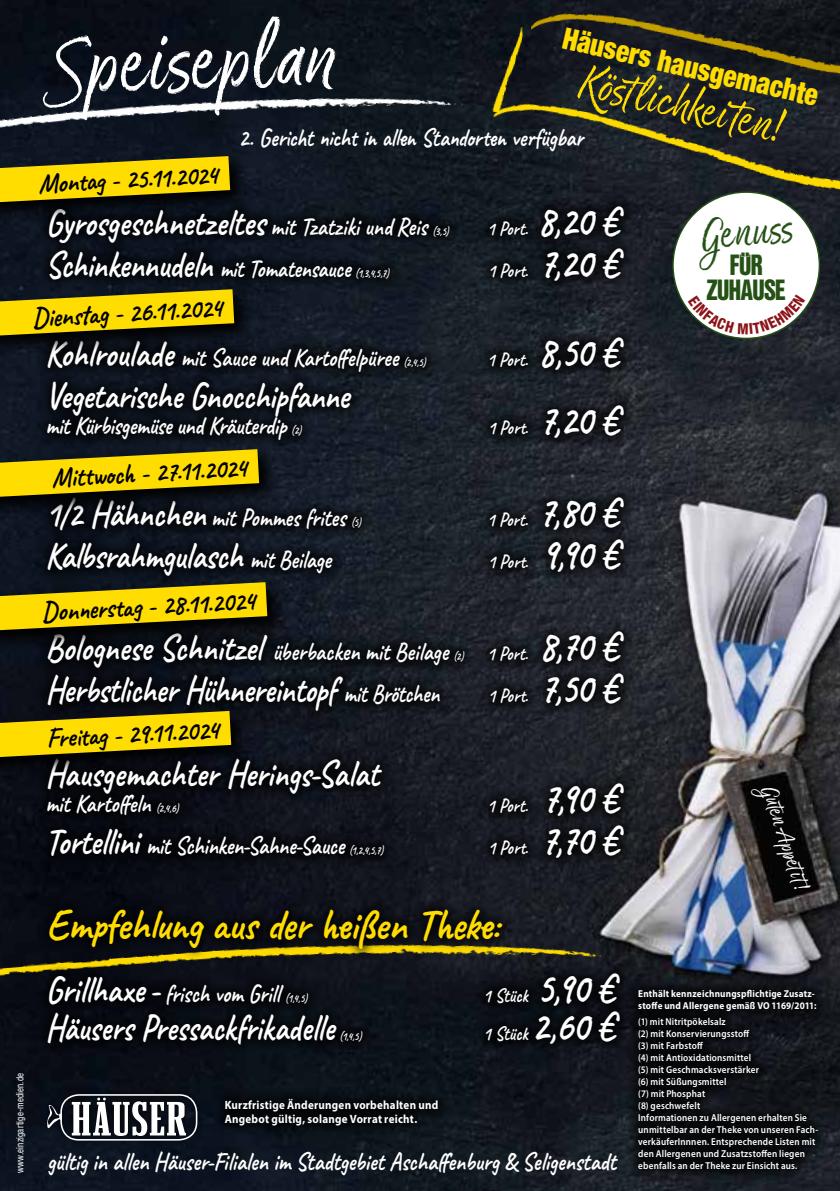
<style>
.page{position:relative;width:840px;height:1191px;background:#fff}
.page>*{position:absolute;margin:0;border:0;box-sizing:border-box;transform-origin:0 0}
.t1{font:101.6px "Good Karma";color:#fff;scale:.9 1}
.t2{font:54px "Good Karma";color:#fd0;scale:.9 1}
.t3{font:49.6px "Good Karma";color:#255116;scale:.92 1}
.t4{font:700 44px "Caveat";letter-spacing:-.015em;color:#fd0;scale:.92 1}
.t5{font:700 38px "Caveat";letter-spacing:-.005em;color:#fff;scale:.85 1}
.t6{font:700 38px "Caveat";letter-spacing:-.005em;color:#fff;scale:.83 1}
.t7{font:30.6px/25.4px "Sans Cd Poster Black";color:#255116;text-align:center;scale:.92 1}
.t8{font:900 condensed 30px "Helvetica Neue";color:#fd0;scale:.9 1}
.t9{font:700 28px "Caveat";color:#000;scale:.92 1}
.t10{font:700 26px "Caveat";letter-spacing:-.005em;color:#fff;scale:.85 1}
.t11{font:700 26px "Caveat";letter-spacing:-.005em;color:#fff;scale:.84 1}
.t12{font:26px "Good Karma";color:#fff;scale:.92 1}
.t13{font:700 20px "Caveat";letter-spacing:-.005em;color:#fff;scale:.85 1}
.t14{font:700 12px/14px "Myriad Pro";letter-spacing:.02em;color:#fff;scale:.92 1}
.t15{font:700 12px "Caveat";color:#fff;scale:.85 1}
.t16{font:600 10px/12px "Myriad Pro";letter-spacing:.02em;color:#fff;scale:.92 1}
.t17{font:700 10px/12px "Myriad Pro";letter-spacing:.02em;color:#fff;scale:.92 1}
.t18{font:condensed 10px "Helvetica Neue";letter-spacing:.015em;color:#fff;scale:.9 1}
.s1{font-family:"S Von Good Karma"}
.s2{font-size:26px}
.s3{font-size:12px}
.s4{font-size:44px}
.s5{font-size:38px}
.s6{font-size:20px}
</style>
<div class="page">
<img style="left:0;top:0;width:839px;height:1191px">
<div style="left:212px;top:1085px;width:238px;height:53px;background:#000;opacity:.75"></div>
<img style="left:0;top:76px;width:469px;height:76px">
<img style="left:465px;top:78px;width:374px;height:144px">
<img style="left:506px;top:0;width:333px;height:110px">
<img style="left:484px;top:25px;width:42px;height:89px">
<div style="left:625px;top:977px;width:204px;height:204px;background:#000;opacity:.75"></div>
<div style="left:43px;top:1089px;width:159px;height:56px;background:#000;opacity:.75"></div>
<div style="left:60px;top:1094px;width:137px;height:46px;border:2px solid #fff;border-radius:18px"></div>
<svg style="left:47px;top:1104px;width:14px;height:24px"></svg>
<svg style="left:72px;top:1097px;width:114px;height:39px"></svg>
<div style="left:672px;top:192px;width:146px;height:146px;background:#fff;border-radius:50%"></div>
<img style="left:0;top:928px;width:35px;height:64px">
<div style="left:35px;top:193px;width:600px;height:678px;background:#000;opacity:.75"></div>
<svg style="left:0;top:153px;width:250px;height:71px;background:#080d15"></svg>
<svg style="left:0;top:156px;width:230px;height:46px;background:#bea605"></svg>
<svg style="left:0;top:286px;width:254px;height:72px;background:#090e16"></svg>
<svg style="left:0;top:289px;width:234px;height:46px;background:#bfa705"></svg>
<svg style="left:0;top:446px;width:278px;height:72px;background:#0a0f17"></svg>
<svg style="left:0;top:449px;width:259px;height:48px;background:#b7a006"></svg>
<svg style="left:0;top:579px;width:287px;height:73px;background:#080c12"></svg>
<svg style="left:0;top:582px;width:267px;height:48px;background:#b7a005"></svg>
<div style="left:0;top:707px;width:251px;height:72px;background:linear-gradient(to right,#04050a,#080b12)"></div>
<svg style="left:0;top:711px;width:231px;height:46px;background:#bea503"></svg>
<div style="left:35px;top:896px;width:597px;height:161px;background:#000;opacity:.75"></div>
<svg style="left:687px;top:307px;width:117px;height:27px"></svg>
<h1 class="t1" style="left:39px;top:6px;width:330px;rotate:-2deg"><span class="s1">S</span>peiseplan</h1>
<p class="t8" style="left:567px;top:19px;width:292px;rotate:13deg">Häusers hausgemachte</p>
<h2 class="t2" style="left:587px;top:50px;width:231px;rotate:13deg">Köstlichkeiten!</h2>
<p class="t10" style="left:238px;top:121px;width:406px">2. Gericht nicht in allen Standorten verfügbar</p>
<p class="t9" style="left:37px;top:166px;width:197px;rotate:-3deg">Montag - 25.11.2024</p>
<h3 class="t5" style="left:45px;top:198px;width:476px">Gyrosgeschnetzeltes <span class="s2">mit Tzatziki und Reis</span> <span class="s3">(3,5)</span></h3>
<p class="t13" style="left:487px;top:215px;width:156px">1 Port. <span class="s4">8,20 €</span></p>
<p class="t11" style="left:45px;top:251px;width:410px"><span class="s5">Schinkennudeln</span> mit Tomatensauce <span class="s3">(1,3,4,5,7)</span></p>
<p class="t13" style="left:487px;top:257px;width:155px">1 Port. <span class="s4">7,20 €</span></p>
<p class="t9" style="left:31px;top:300px;width:208px;rotate:-3deg">Dienstag - 26.11.2024</p>
<p class="t10" style="left:45px;top:341px;width:449px"><span class="s5">Kohlroulade</span> mit Sauce und Kartoffelpüree <span class="s3">(2,4,5)</span></p>
<p class="t13" style="left:487px;top:347px;width:156px">1 Port. <span class="s4">8,50 €</span></p>
<h3 class="t5" style="left:45px;top:372px;width:358px">Vegetarische Gnocchipfanne</h3>
<p class="t10" style="left:45px;top:409px;width:303px">mit Kürbisgemüse und Kräuterdip <span class="s3">(2)</span></p>
<p class="t13" style="left:487px;top:415px;width:155px">1 Port. <span class="s4">7,20 €</span></p>
<p class="t9" style="left:51px;top:460px;width:214px;rotate:-3deg">Mittwoch - 27.11.2024</p>
<p class="t10" style="left:45px;top:501px;width:373px"><span class="s5">1/2 Hähnchen</span> mit Pommes frites <span class="s3">(5)</span></p>
<p class="t13" style="left:487px;top:507px;width:156px">1 Port. <span class="s4">7,80 €</span></p>
<h3 class="t5" style="left:45px;top:532px;width:337px">Kalbsrahmgulasch <span class="s2">mit Beilage</span></h3>
<p class="t13" style="left:487px;top:549px;width:155px">1 Port. <span class="s4">9,90 €</span></p>
<p class="t9" style="left:41px;top:594px;width:233px;rotate:-3deg">Donnerstag - 28.11.2024</p>
<p class="t10" style="left:45px;top:635px;width:675px"><span class="s5">Bolognese Schnitzel</span> überbacken mit Beilage <span class="s3">(2)</span> <span class="s6">1 Port.</span> <span class="s4">8,70 €</span></p>
<h3 class="t6" style="left:45px;top:666px;width:476px">Herbstlicher Hühnereintopf <span class="s2">mit Brötchen</span></h3>
<p class="t13" style="left:487px;top:683px;width:155px">1 Port. <span class="s4">7,50 €</span></p>
<p class="t9" style="left:45px;top:720px;width:189px;rotate:-3deg">Freitag - 29.11.2024</p>
<h3 class="t5" style="left:45px;top:750px;width:394px">Hausgemachter Herings-Salat</h3>
<p class="t10" style="left:45px;top:787px;width:158px">mit Kartoffeln <span class="s3">(2,4,6)</span></p>
<p class="t13" style="left:487px;top:793px;width:156px">1 Port. <span class="s4">7,90 €</span></p>
<p class="t10" style="left:45px;top:829px;width:399px"><span class="s5">Tortellini</span> mit Schinken-Sahne-Sauce <span class="s3">(1,2,4,5,7)</span></p>
<p class="t13" style="left:487px;top:835px;width:155px">1 Port. <span class="s4">7,70 €</span></p>
<h3 class="t3" style="left:696px;top:206px;width:103px;rotate:-5deg">Genuss</h3>
<p class="t7" style="left:706px;top:253px;width:87px">FÜR<br>ZUHAUSE</p>
<p class="t12" style="left:783px;top:781px;width:119px;rotate:72deg">GutenAppetit!</p>
<p class="t18" style="left:14px;top:1173px;width:113px;rotate:-90deg">www.einzigartige-medien.de</p>
<h3 class="t4" style="left:45px;top:896px;width:494px">Empfehlung aus der heißen Theke:</h3>
<p class="t10" style="left:45px;top:976px;width:309px"><span class="s5">Grillhaxe -</span> frisch vom Grill <span class="s3">(1,4,5)</span></p>
<p class="t13" style="left:483px;top:982px;width:156px">1 Stück <span class="s4">5,90 €</span></p>
<h3 class="t6" style="left:45px;top:1003px;width:349px">Häusers Pressackfrikadelle</h3>
<p class="t17" style="left:638px;top:987px;width:195px">Enthält kennzeichnungspflichtige Zusatz&shy;stoffe und Allergene gemäß VO 1169/2011:</p>
<p class="t16" style="left:638px;top:1015px;width:197px">(1) mit Nitritpökelsalz<br>(2) mit Konservierungsstoff<br>(3) mit Farbstoff<br>(4) mit Antioxidationsmittel<br>(5) mit Geschmacksverstärker<br>(6) mit Süßungsmittel<br>(7) mit Phosphat<br>(8) geschwefelt<br>Informationen zu Allergenen erhalten Sie unmittelbar an der Theke von unseren Fach&shy;verkäuferInnnen. Entsprechende Listen mit den Allergenen und Zusatzstoffen liegen</p>
<p class="t13" style="left:483px;top:1020px;width:156px">1 Stück <span class="s4">2,60 €</span></p>
<p class="t15" style="left:339px;top:1028px;width:28px">(1,4,5)</p>
<p class="t14" style="left:225px;top:1097px;width:233px">Kurzfristige Änderungen vorbehalten und<br>Angebot gültig, solange Vorrat reicht.</p>
<p class="t10" style="left:47px;top:1145px;width:670px">gültig in allen Häuser-Filialen im Stadtgebiet Aschaffenburg &amp; Seligenstadt</p>
<p class="t16" style="left:638px;top:1159px;width:174px">ebenfalls an der Theke zur Einsicht aus.</p>
</div>
